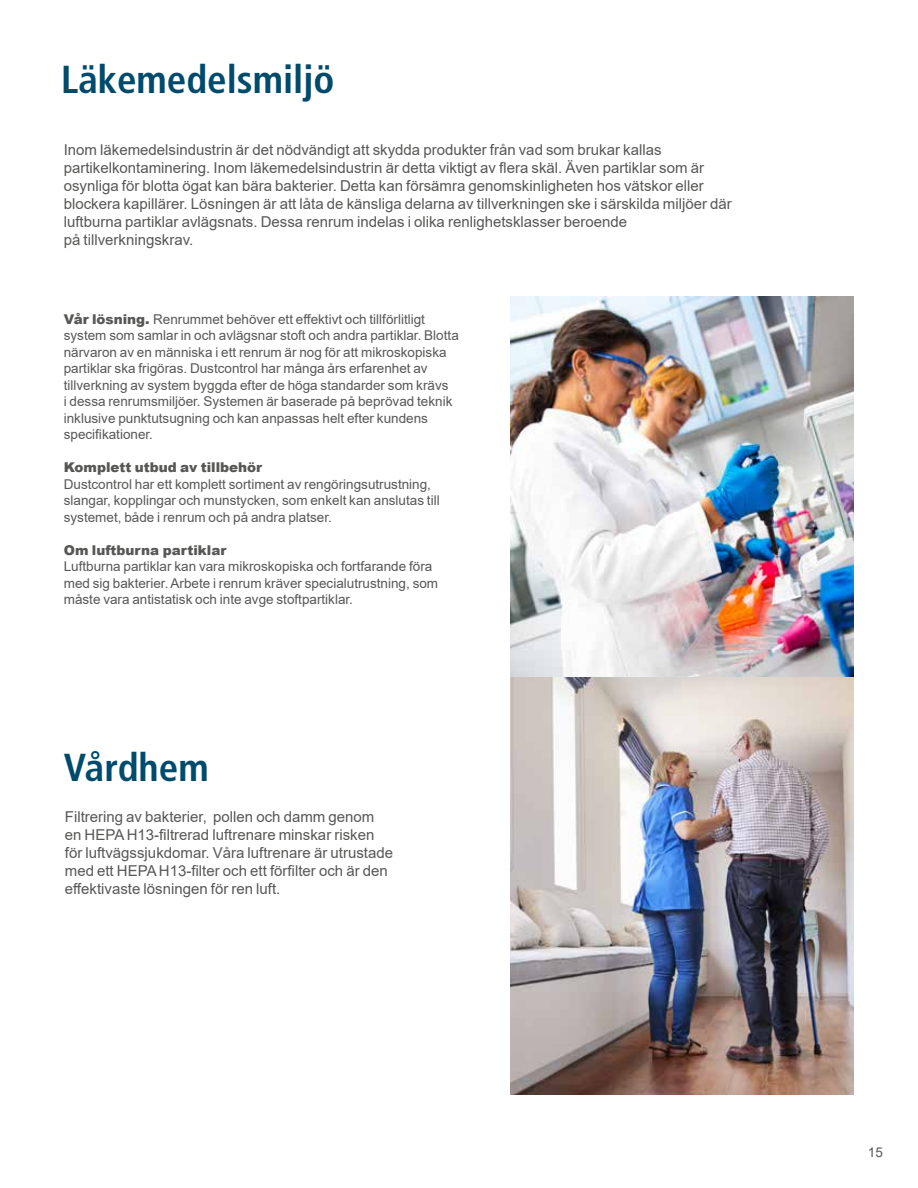
<style>
.page{position:relative;width:918px;height:1188px;background:#fff}
.page>*{position:absolute;margin:0;border:0;box-sizing:border-box;transform-origin:0 0}
.t1{font:700 condensed 39px "Frutiger LT Pro";color:#004b6c}
.t2{font:15px/18px "Arial";color:#575756}
.t3{font:13.5px/16.5px "Arial";color:#575756}
.t4{font:900 13.5px "Arial";color:#575756}
.s1{font-weight:900}
</style>
<div class="page">
<img style="left:511px;top:676px;width:343px;height:418px">
<img style="left:511px;top:296px;width:343px;height:380px">
<h1 class="t1" style="left:61px;top:57px;width:275px">Läkemedelsmiljö</h1>
<p class="t2" style="left:64px;top:141px;width:670px">Inom läkemedelsindustrin är det nödvändigt att skydda produkter från vad som brukar kallas partikelkontaminering. Inom läkemedelsindustrin är detta viktigt av flera skäl. Även partiklar som är osynliga för blotta ögat kan bära bakterier. Detta kan försämra genomskinligheten hos vätskor eller blockera kapillärer. Lösningen är att låta de känsliga delarna av tillverkningen ske i särskilda miljöer där luftburna partiklar avlägsnats. Dessa renrum indelas i olika renlighetsklasser beroende<br>på tillverkningskrav.</p>
<p class="t3" style="left:64px;top:311px;width:397px"><span class="s1">Vår lösning.</span> Renrummet behöver ett effektivt och tillförlitligt system som samlar in och avlägsnar stoft och andra partiklar. Blotta närvaron av en människa i ett renrum är nog för att mikroskopiska partiklar ska frigöras. Dustcontrol har många års erfarenhet av tillverkning av system byggda efter de höga standarder som krävs<br>i dessa renrumsmiljöer. Systemen är baserade på beprövad teknik inklusive punktutsugning och kan anpassas helt efter kundens specifikationer.</p>
<p class="t4" style="left:64px;top:458px;width:200px">Komplett utbud av tillbehör</p>
<p class="t3" style="left:64px;top:476px;width:377px">Dustcontrol har ett komplett sortiment av rengöringsutrustning, slangar, kopplingar och munstycken, som enkelt kan anslutas till systemet, både i renrum och på andra platser.</p>
<p class="t4" style="left:64px;top:540px;width:164px">Om luftburna partiklar</p>
<p class="t3" style="left:64px;top:558px;width:376px">Luftburna partiklar kan vara mikroskopiska och fortfarande föra med sig bakterier. Arbete i renrum kräver specialutrustning, som måste vara antistatisk och inte avge stoftpartiklar.</p>
<h1 class="t1" style="left:64px;top:744px;width:146px">Vårdhem</h1>
<p class="t2" style="left:65px;top:808px;width:330px">Filtrering av bakterier, pollen och damm genom en HEPA H13-filtrerad luftrenare minskar risken för luftvägssjukdomar. Våra luftrenare är utrustade med ett HEPA H13-filter och ett förfilter och är den effektivaste lösningen för ren luft.</p>
<p class="t3" style="left:868px;top:1144px;width:17px">15</p>
</div>
